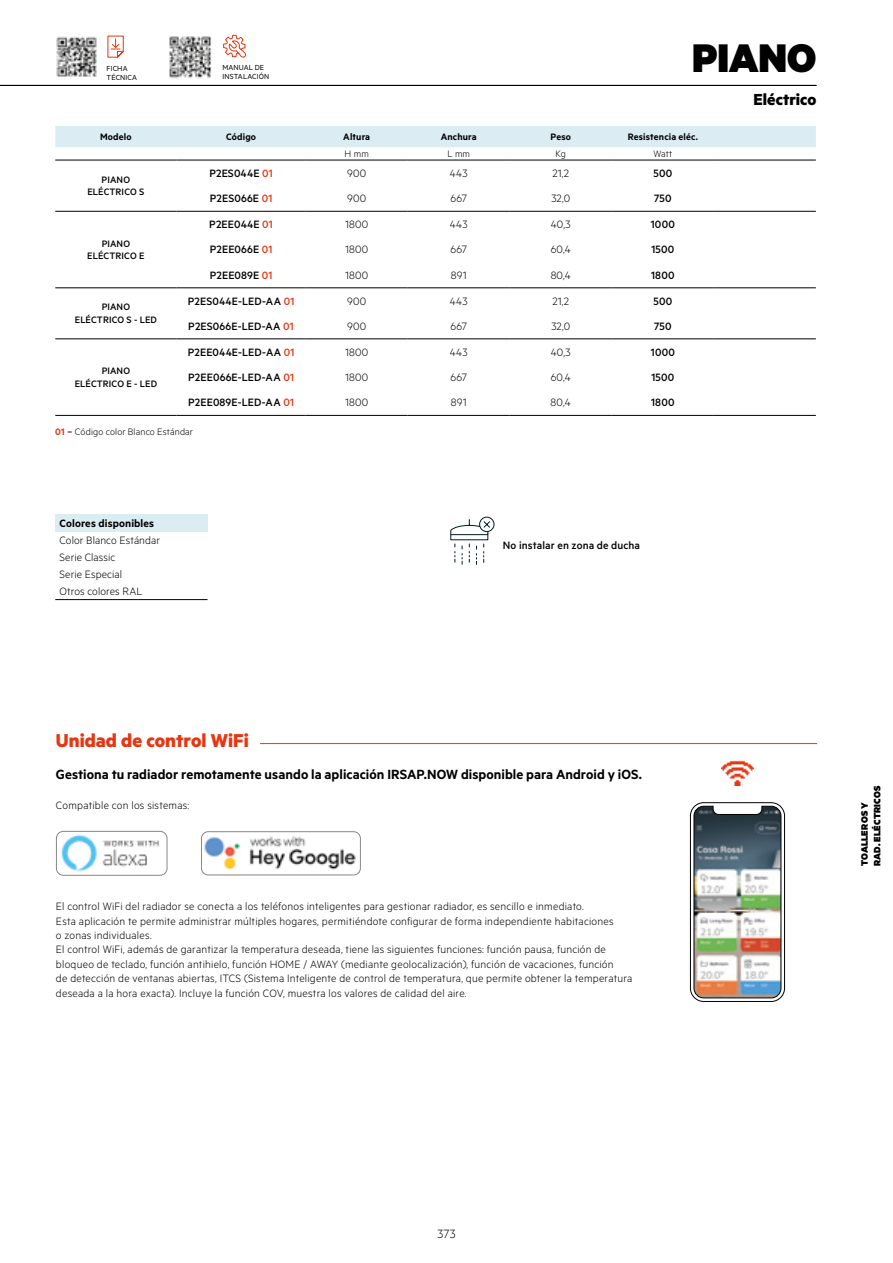
<style>
.page{position:relative;width:893px;height:1263px;background:#fff}
.page>*{position:absolute;margin:0;border:0;box-sizing:border-box;transform-origin:0 0}
.t1{font:900 45px "Metric";letter-spacing:-.005em;color:#000}
.t2{font:700 21px "Metric";color:#e63612}
.t3{font:700 18px "Metric";color:#000}
.t4{font:600 15px "Metric";letter-spacing:.005em;color:#000}
.t5{font:300 13.5px "Metric";color:#000}
.t6{font:300 12px/14.4px "Metric";letter-spacing:.02em;color:#000}
.t7{font:500 12px "Metric";letter-spacing:.015em;color:#000}
.t8{font:600 12px "Metric";letter-spacing:.01em;color:#000}
.t9{font:500 10.5px/12.6px "Metric";letter-spacing:.01em;color:#000;text-align:center}
.t10{font:600 10.5px "Metric";letter-spacing:.015em;color:#000}
.t11{font:300 10.5px "Metric";letter-spacing:.01em;color:#000}
.t12{font:900 10.5px/12.6px "Metric";letter-spacing:.015em;color:#000}
.t13{font:8.25px/9px "Metric";letter-spacing:.015em;color:#000}
.s1{color:#e63612}
.s2{font-weight:600;color:#e63612}
</style>
<div class="page">
<hr style="left:0;top:85px;width:816px;height:1px;background:#000">
<img style="left:56px;top:36px;width:41px;height:41px">
<img style="left:169px;top:36px;width:43px;height:43px">
<div style="left:55px;top:126px;width:761px;height:21px;background:#dcecf3"></div>
<hr style="left:55px;top:160px;width:121px;height:1px;background:#000">
<hr style="left:55px;top:211px;width:121px;height:1px;background:#000">
<hr style="left:55px;top:288px;width:121px;height:1px;background:#000">
<hr style="left:55px;top:339px;width:121px;height:1px;background:#000">
<hr style="left:55px;top:415px;width:121px;height:1px;background:#000">
<hr style="left:176px;top:415px;width:130px;height:1px;background:#000">
<hr style="left:306px;top:415px;width:102px;height:1px;background:#000">
<hr style="left:408px;top:415px;width:102px;height:1px;background:#000">
<hr style="left:510px;top:415px;width:102px;height:1px;background:#000">
<hr style="left:612px;top:415px;width:102px;height:1px;background:#000">
<hr style="left:714px;top:415px;width:102px;height:1px;background:#000">
<hr style="left:306px;top:160px;width:102px;height:1px;background:#000">
<hr style="left:408px;top:160px;width:102px;height:1px;background:#000">
<hr style="left:510px;top:160px;width:102px;height:1px;background:#000">
<hr style="left:612px;top:160px;width:102px;height:1px;background:#000">
<hr style="left:714px;top:160px;width:102px;height:1px;background:#000">
<hr style="left:306px;top:211px;width:102px;height:1px;background:#000">
<hr style="left:408px;top:211px;width:102px;height:1px;background:#000">
<hr style="left:510px;top:211px;width:102px;height:1px;background:#000">
<hr style="left:612px;top:211px;width:102px;height:1px;background:#000">
<hr style="left:714px;top:211px;width:102px;height:1px;background:#000">
<hr style="left:306px;top:288px;width:102px;height:1px;background:#000">
<hr style="left:408px;top:288px;width:102px;height:1px;background:#000">
<hr style="left:510px;top:288px;width:102px;height:1px;background:#000">
<hr style="left:612px;top:288px;width:102px;height:1px;background:#000">
<hr style="left:714px;top:288px;width:102px;height:1px;background:#000">
<hr style="left:306px;top:339px;width:102px;height:1px;background:#000">
<hr style="left:408px;top:339px;width:102px;height:1px;background:#000">
<hr style="left:510px;top:339px;width:102px;height:1px;background:#000">
<hr style="left:612px;top:339px;width:102px;height:1px;background:#000">
<hr style="left:714px;top:339px;width:102px;height:1px;background:#000">
<hr style="left:176px;top:160px;width:130px;height:1px;background:#000">
<hr style="left:176px;top:211px;width:130px;height:1px;background:#000">
<hr style="left:176px;top:288px;width:130px;height:1px;background:#000">
<hr style="left:176px;top:339px;width:130px;height:1px;background:#000">
<svg style="left:223px;top:35px;width:23px;height:22px"></svg>
<svg style="left:108px;top:36px;width:16px;height:22px"></svg>
<div style="left:479px;top:517px;width:15px;height:15px;border:1px solid #001b23;border-radius:50%"></div>
<svg style="left:450px;top:519px;width:40px;height:45px"></svg>
<hr style="left:451px;top:534px;width:37px;height:1px;background:#001b23">
<hr style="left:260px;top:743px;width:557px;height:1px;background:#e63612">
<img style="left:56px;top:831px;width:111px;height:44px">
<div style="left:56px;top:831px;width:111px;height:44px;border:1px solid #878787;border-radius:7px"></div>
<img style="left:201px;top:832px;width:159px;height:43px">
<div style="left:201px;top:831px;width:160px;height:44px;border:1px solid #878787;border-radius:7px"></div>
<img style="left:722px;top:760px;width:31px;height:26px">
<img style="left:693px;top:806px;width:88px;height:192px">
<div style="left:690px;top:802px;width:95px;height:200px;border:1px solid #000;border-radius:13px"></div>
<div style="left:55px;top:514px;width:152px;height:17px;background:#dcecf3"></div>
<hr style="left:55px;top:599px;width:152px;height:1px;background:#000">
<p class="t13" style="left:107px;top:63px;width:32px">FICHA<br>TÉCNICA</p>
<p class="t13" style="left:222px;top:63px;width:48px">MANUAL DE<br>INSTALACIÓN</p>
<h1 class="t1" style="left:692px;top:29px;width:126px">PIANO</h1>
<h3 class="t3" style="left:754px;top:89px;width:64px">Eléctrico</h3>
<p class="t10" style="left:100px;top:131px;width:33px">Modelo</p>
<p class="t10" style="left:226px;top:131px;width:31px">Código</p>
<p class="t10" style="left:343px;top:131px;width:28px">Altura</p>
<p class="t10" style="left:441px;top:131px;width:38px">Anchura</p>
<p class="t10" style="left:551px;top:131px;width:22px">Peso</p>
<p class="t10" style="left:628px;top:131px;width:72px">Resistencia eléc.</p>
<p class="t11" style="left:345px;top:148px;width:26px">H mm</p>
<p class="t11" style="left:447px;top:148px;width:24px">L mm</p>
<p class="t11" style="left:555px;top:148px;width:12px">Kg</p>
<p class="t11" style="left:653px;top:148px;width:20px">Watt</p>
<p class="t9" style="left:87px;top:173px;width:58px">PIANO<br>ELÉCTRICO S</p>
<p class="t7" style="left:209px;top:166px;width:65px">P2ES044E <span class="s1">01</span></p>
<p class="t6" style="left:347px;top:165px;width:20px">900</p>
<p class="t6" style="left:450px;top:165px;width:19px">443</p>
<p class="t6" style="left:552px;top:165px;width:18px">21,2</p>
<p class="t7" style="left:653px;top:166px;width:20px">500</p>
<p class="t7" style="left:210px;top:192px;width:64px">P2ES066E <span class="s1">01</span></p>
<p class="t6" style="left:347px;top:191px;width:20px">900</p>
<p class="t6" style="left:450px;top:191px;width:18px">667</p>
<p class="t6" style="left:551px;top:191px;width:20px">32,0</p>
<p class="t7" style="left:654px;top:192px;width:19px">750</p>
<p class="t9" style="left:87px;top:237px;width:59px">PIANO<br>ELÉCTRICO E</p>
<p class="t9" style="left:75px;top:301px;width:84px">PIANO<br>ELÉCTRICO S - LED</p>
<p class="t7" style="left:209px;top:217px;width:65px">P2EE044E <span class="s1">01</span></p>
<p class="t6" style="left:345px;top:217px;width:25px">1800</p>
<p class="t6" style="left:450px;top:217px;width:19px">443</p>
<p class="t6" style="left:551px;top:217px;width:22px">40,3</p>
<p class="t7" style="left:651px;top:217px;width:25px">1000</p>
<p class="t7" style="left:210px;top:243px;width:64px">P2EE066E <span class="s1">01</span></p>
<p class="t6" style="left:345px;top:242px;width:25px">1800</p>
<p class="t6" style="left:451px;top:242px;width:18px">667</p>
<p class="t6" style="left:551px;top:242px;width:22px">60,4</p>
<p class="t7" style="left:651px;top:243px;width:24px">1500</p>
<p class="t7" style="left:210px;top:268px;width:64px">P2EE089E <span class="s1">01</span></p>
<p class="t6" style="left:345px;top:267px;width:25px">1800</p>
<p class="t6" style="left:451px;top:267px;width:17px">891</p>
<p class="t6" style="left:551px;top:267px;width:22px">80,4</p>
<p class="t7" style="left:651px;top:268px;width:25px">1800</p>
<p class="t7" style="left:188px;top:294px;width:108px">P2ES044E-LED-AA <span class="s1">01</span></p>
<p class="t6" style="left:347px;top:293px;width:20px">900</p>
<p class="t6" style="left:450px;top:293px;width:19px">443</p>
<p class="t6" style="left:552px;top:293px;width:18px">21,2</p>
<p class="t7" style="left:653px;top:294px;width:20px">500</p>
<p class="t7" style="left:188px;top:319px;width:107px">P2ES066E-LED-AA <span class="s1">01</span></p>
<p class="t6" style="left:347px;top:318px;width:20px">900</p>
<p class="t6" style="left:450px;top:318px;width:18px">667</p>
<p class="t6" style="left:551px;top:318px;width:20px">32,0</p>
<p class="t7" style="left:654px;top:319px;width:19px">750</p>
<p class="t7" style="left:188px;top:345px;width:108px">P2EE044E-LED-AA <span class="s1">01</span></p>
<p class="t6" style="left:345px;top:344px;width:25px">1800</p>
<p class="t6" style="left:450px;top:344px;width:19px">443</p>
<p class="t6" style="left:551px;top:344px;width:22px">40,3</p>
<p class="t7" style="left:651px;top:345px;width:25px">1000</p>
<p class="t7" style="left:188px;top:370px;width:107px">P2EE066E-LED-AA <span class="s1">01</span></p>
<p class="t6" style="left:345px;top:370px;width:25px">1800</p>
<p class="t6" style="left:450px;top:370px;width:18px">667</p>
<p class="t6" style="left:551px;top:370px;width:22px">60,4</p>
<p class="t7" style="left:651px;top:370px;width:24px">1500</p>
<p class="t7" style="left:188px;top:396px;width:107px">P2EE089E-LED-AA <span class="s1">01</span></p>
<p class="t6" style="left:345px;top:395px;width:25px">1800</p>
<p class="t6" style="left:451px;top:395px;width:17px">891</p>
<p class="t6" style="left:551px;top:395px;width:22px">80,4</p>
<p class="t7" style="left:651px;top:396px;width:25px">1800</p>
<p class="t11" style="left:55px;top:426px;width:139px"><span class="s2">01</span> = Código color Blanco Estándar</p>
<p class="t9" style="left:75px;top:364px;width:84px">PIANO<br>ELÉCTRICO E - LED</p>
<p class="t8" style="left:60px;top:516px;width:96px">Colores disponibles</p>
<p class="t6" style="left:60px;top:531px;width:102px;line-height:17px">Color Blanco Estándar<br>Serie Classic<br>Serie Especial<br>Otros colores RAL</p>
<p class="t7" style="left:503px;top:538px;width:139px">No instalar en zona de ducha</p>
<h2 class="t2" style="left:56px;top:728px;width:194px">Unidad de control WiFi</h2>
<p class="t4" style="left:56px;top:765px;width:588px">Gestiona tu radiador remotamente usando la aplicación IRSAP.NOW disponible para Android y iOS.</p>
<p class="t6" style="left:56px;top:798px;width:135px">Compatible con los sistemas:</p>
<p class="t6" style="left:56px;top:899px;width:578px">El control WiFi del radiador se conecta a los teléfonos inteligentes para gestionar radiador, es sencillo e inmediato.<br>Esta aplicación te permite administrar múltiples hogares, permitiéndote configurar de forma independiente habitaciones<br>o zonas individuales.<br>El control WiFi, además de garantizar la temperatura deseada, tiene las siguientes funciones: función pausa, función de bloqueo de teclado, función antihielo, función HOME / AWAY (mediante geolocalización), función de vacaciones, función<br>de detección de ventanas abiertas, ITCS (Sistema Inteligente de control de temperatura, que permite obtener la temperatura deseada a la hora exacta). Incluye la función COV, muestra los valores de calidad del aire.</p>
<p class="t12" style="left:858px;top:866px;width:82px;rotate:-90deg">TOALLEROS Y<br>RAD. ELÉCTRICOS</p>
<p class="t5" style="left:437px;top:1225px;width:20px">373</p>
</div>
